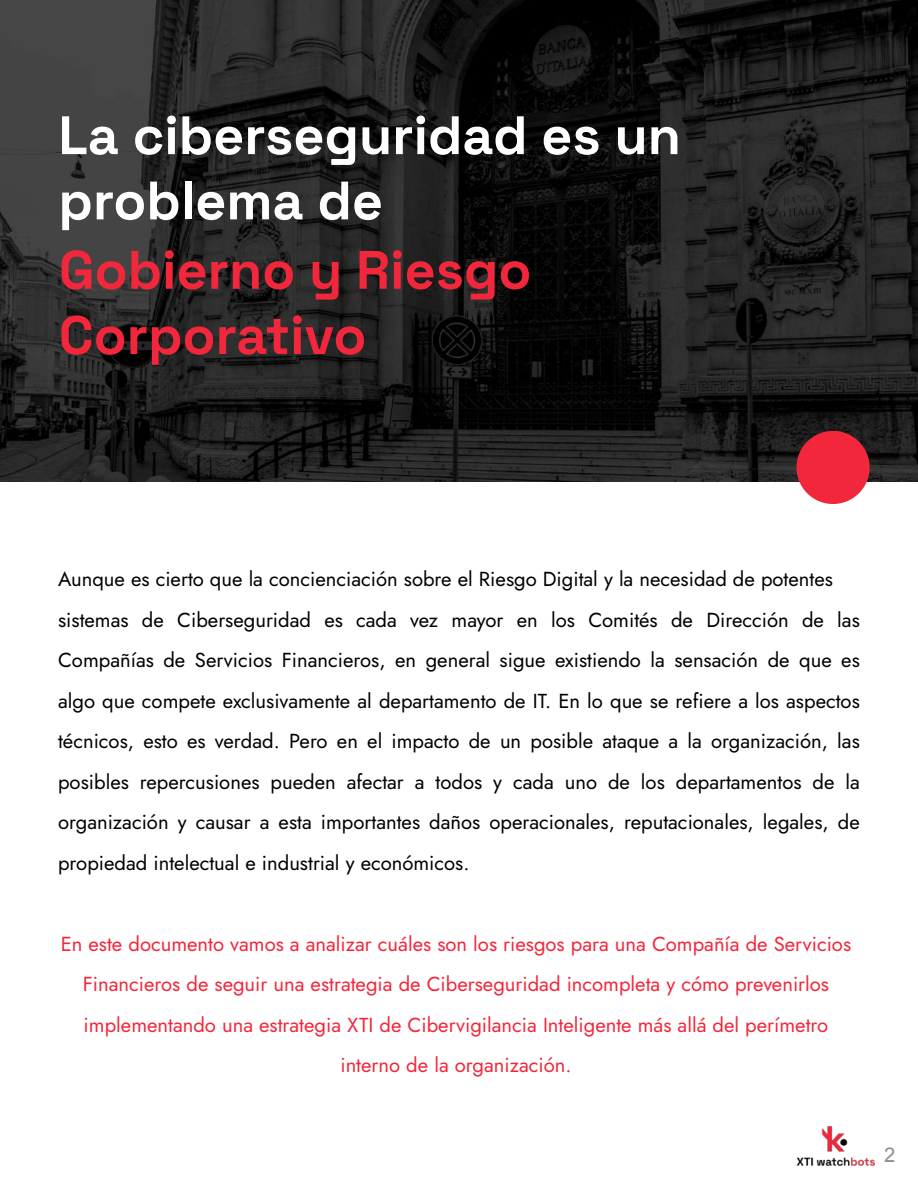
<style>
.page{position:relative;width:918px;height:1188px;background:#fff}
.page>*{position:absolute;margin:0;border:0;box-sizing:border-box;transform-origin:0 0}
.t1{font:700 54px/65.2px "Space Grotesk";color:#fff}
.t2{font:700 54px/65.2px "Space Grotesk";color:#f2273b}
.t3{font:20.25px/40.5px "Jost";color:#000}
.t4{font:20.25px/40.5px "Jost";color:#f2273b;text-align:center}
.t5{font:20.25px "Arial";color:#8f8f8f}
</style>
<div class="page">
<img style="left:0;top:0;width:918px;height:482px">
<svg style="left:796px;top:431px;width:74px;height:73px;background:#da3c4b"></svg>
<img style="left:796px;top:1126px;width:79px;height:40px">
<h1 class="t1" style="left:58px;top:103px;width:624px">La ciberseguridad es un problema de</h1>
<h1 class="t2" style="left:59px;top:237px;width:474px">Gobierno y Riesgo<br>Corporativo</h1>
<p class="t3" style="left:58px;top:559px;width:803px">Aunque es cierto que la concienciación sobre el Riesgo Digital y la necesidad de potentes sistemas de Ciberseguridad es cada vez mayor en los Comités de Dirección de las Compañías de Servicios Financieros, en general sigue existiendo la sensación de que es algo que compete exclusivamente al departamento de IT. En lo que se refiere a los aspectos técnicos, esto es verdad. Pero en el impacto de un posible ataque a la organización, las posibles repercusiones pueden afectar a todos y cada uno de los departamentos de la organización y causar a esta importantes daños operacionales, reputacionales, legales, de propiedad intelectual e industrial y económicos.</p>
<p class="t4" style="left:61px;top:923px;width:792px">En este documento vamos a analizar cuáles son los riesgos para una Compañía de Servicios Financieros de seguir una estrategia de Ciberseguridad incompleta y cómo prevenirlos implementando una estrategia XTI de Cibervigilancia Inteligente más allá del perímetro interno de la organización.</p>
<p class="t5" style="left:884px;top:1144px;width:13px">2</p>
</div>
